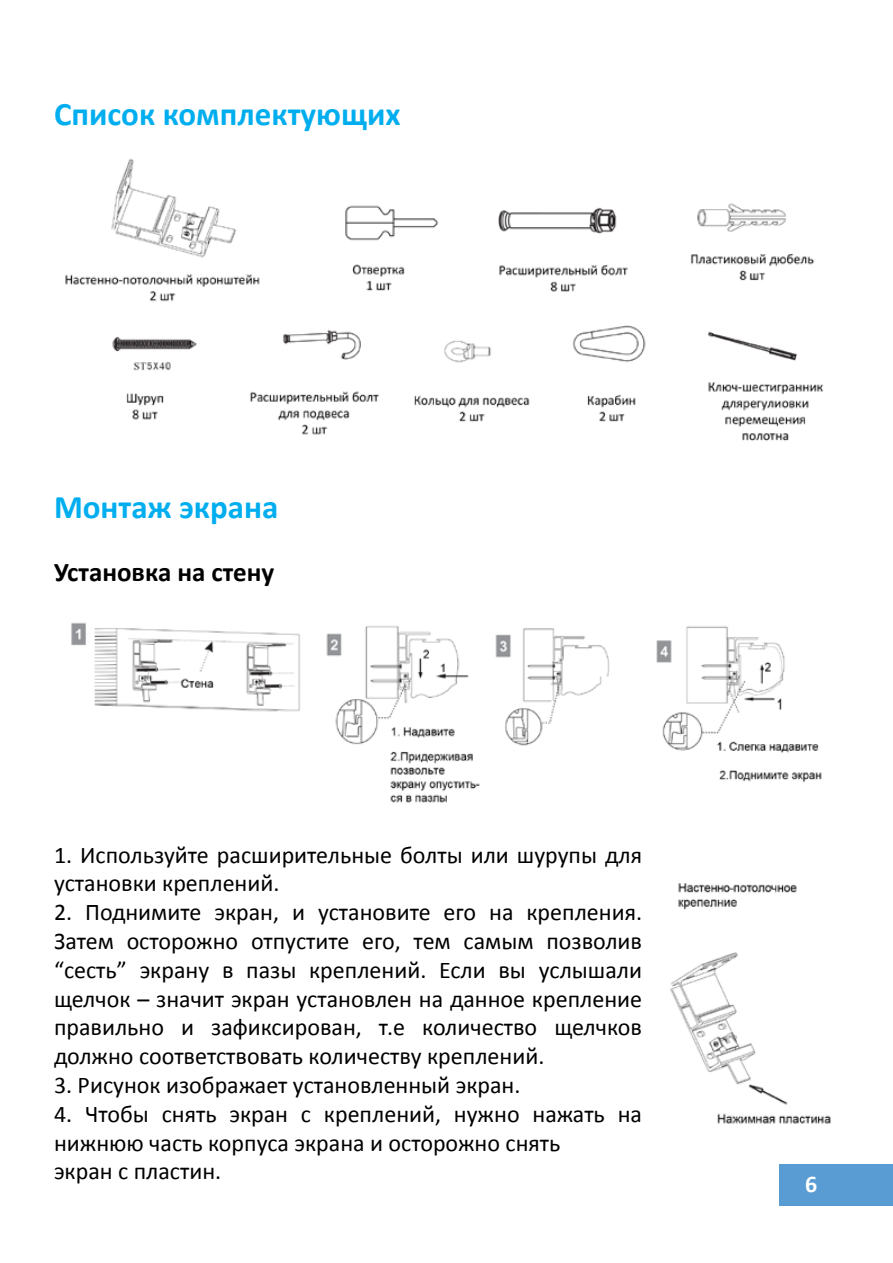
<style>
.page{position:relative;width:893px;height:1263px;background:#fff}
.page>*{position:absolute;margin:0;border:0;box-sizing:border-box;transform-origin:0 0}
.t1{font:700 33px "Calibri";color:#00aeef}
.t2{font:700 27px "Calibri";color:#000}
.t3{font:24px/28.8px "Calibri";color:#000}
.t4{font:700 24px "Calibri";color:#fff}
</style>
<div class="page">
<div style="left:780px;top:1164px;width:113px;height:42px;background:#599cd4"></div>
<img style="left:65px;top:159px;width:758px;height:282px">
<img style="left:71px;top:622px;width:751px;height:181px">
<img style="left:670px;top:883px;width:161px;height:241px">
<h1 class="t1" style="left:54px;top:93px;width:348px">Список комплектующих</h1>
<h1 class="t1" style="left:54px;top:486px;width:226px">Монтаж экрана</h1>
<p class="t2" style="left:54px;top:554px;width:222px">Установка на стену</p>
<p class="t3" style="left:54px;top:840px;width:590px">1. Используйте расширительные болты или шурупы для установки креплений.</p>
<p class="t3" style="left:54px;top:898px;width:590px;text-align:justify">2. Поднимите экран, и установите его на крепления.<br>Затем осторожно отпустите его, тем самым позволив “сесть” экрану в пазы креплений. Если вы услышали щелчок – значит экран установлен на данное крепление правильно и зафиксирован, т.е количество щелчков должно соответствовать количеству креплений.</p>
<p class="t3" style="left:54px;top:1071px;width:468px">3. Рисунок изображает установленный экран.</p>
<p class="t3" style="left:54px;top:1099px;width:590px">4. Чтобы снять экран с креплений, нужно нажать на нижнюю часть корпуса экрана и осторожно снять<br>экран с пластин.</p>
<p class="t4" style="left:805px;top:1168px;width:14px">6</p>
</div>
